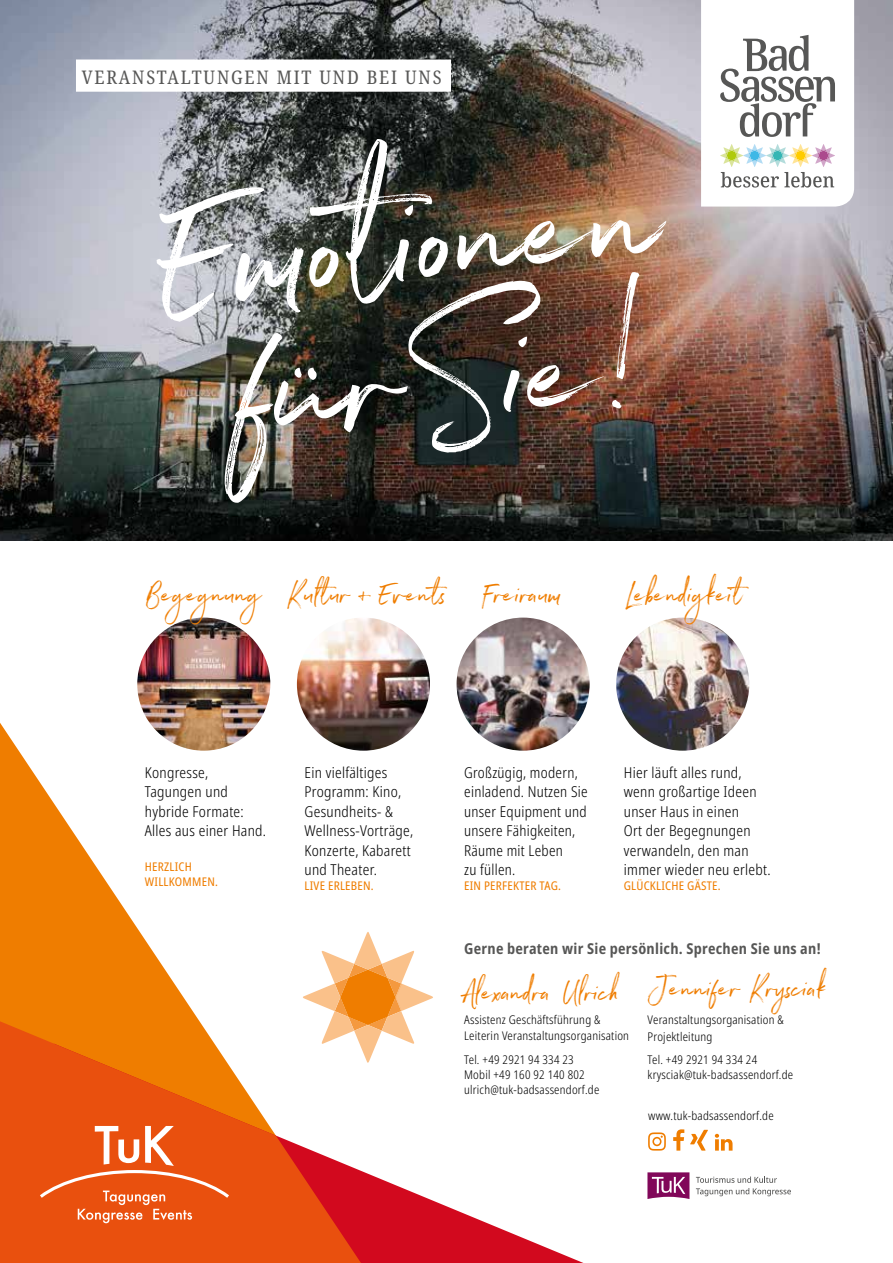
<style>
.page{position:relative;width:893px;height:1263px;background:#fff}
.page>*{position:absolute;margin:0;border:0;box-sizing:border-box;transform-origin:0 0}
.t1{font:190.2px "Northwell Alt";color:#fff}
.t2{font:33px "Northwell Alt";letter-spacing:.02em;color:#ef7d00}
.t3{font:condensed 18.75px "Noto Serif";letter-spacing:.1em;color:#575756}
.t4{font:300 condensed 15px/19.5px "Noto Sans";letter-spacing:.02em;color:#000}
.t5{font:700 condensed 15px "Noto Sans";letter-spacing:.02em;color:#575756}
.t6{font:300 condensed 12px/15px "Noto Sans";letter-spacing:.02em;color:#000}
.t7{font:condensed 12px/15px "Noto Sans";letter-spacing:.02em;color:#ef7d00}
.s1{font-size:171.3px}
</style>
<div class="page">
<svg style="left:0;top:723px;width:200px;height:298px;fill:#ef7d00"></svg>
<svg style="left:361px;top:1171px;width:222px;height:92px"></svg>
<svg style="left:0;top:1021px;width:361px;height:242px;fill:#e9500e"></svg>
<svg style="left:40px;top:1126px;width:189px;height:97px;background:#eb662d"></svg>
<img style="left:0;top:0;width:893px;height:541px">
<svg style="left:701px;top:0;width:153px;height:207px"></svg>
<div style="left:76px;top:60px;width:375px;height:32px;background:#fff"></div>
<img style="left:617px;top:619px;width:131px;height:131px">
<div style="left:613px;top:615px;width:139px;height:139px;border:3px solid #fff;border-radius:50%"></div>
<img style="left:295px;top:616px;width:136px;height:136px;border-radius:68px">
<div style="left:294px;top:615px;width:139px;height:139px;border:3px solid #fff;border-radius:50%"></div>
<img style="left:455px;top:616px;width:136px;height:136px;border-radius:68px">
<div style="left:454px;top:615px;width:139px;height:139px;border:3px solid #fff;border-radius:50%"></div>
<img style="left:136px;top:616px;width:136px;height:136px;border-radius:68px">
<div style="left:134px;top:615px;width:139px;height:139px;border:3px solid #fff;border-radius:50%"></div>
<svg style="left:302px;top:932px;width:131px;height:131px"></svg>
<svg style="left:648px;top:1132px;width:18px;height:18px"></svg>
<svg style="left:673px;top:1129px;width:11px;height:21px"></svg>
<svg style="left:690px;top:1130px;width:18px;height:20px"></svg>
<svg style="left:715px;top:1134px;width:17px;height:16px"></svg>
<svg style="left:647px;top:1172px;width:42px;height:27px"></svg>
<svg style="left:696px;top:1176px;width:95px;height:20px"></svg>
<p class="t3" style="left:82px;top:65px;width:361px">VERANSTALTUNGEN MIT UND BEI UNS</p>
<h1 class="t1" style="left:142px;top:124px;width:513px;rotate:-5deg">Emotionen</h1>
<h1 class="t1" style="left:248px;top:239px;width:397px">fürSie<span class="s1">!</span></h1>
<h2 class="t2" style="left:149px;top:571px;width:415px">Begegnung Kultur + Events Freiraum</h2>
<h2 class="t2" style="left:626px;top:571px;width:118px">Lebendigkeit</h2>
<p class="t4" style="left:145px;top:763px;width:123px">Kongresse,<br>Tagungen und hybride Formate:<br>Alles aus einer Hand.</p>
<p class="t7" style="left:145px;top:859px;width:75px">HERZLICH<br>WILLKOMMEN.</p>
<p class="t4" style="left:305px;top:763px;width:110px">Ein vielfältiges<br>Programm: Kino,<br>Gesundheits- &amp;<br>Wellness-Vorträge,<br>Konzerte, Kabarett und Theater.</p>
<p class="t7" style="left:305px;top:879px;width:71px">LIVE ERLEBEN.</p>
<p class="t4" style="left:464px;top:763px;width:125px">Großzügig, modern, einladend. Nutzen Sie unser Equipment und unsere Fähigkeiten,<br>Räume mit Leben<br>zu füllen.</p>
<p class="t7" style="left:464px;top:879px;width:98px">EIN PERFEKTER TAG.</p>
<p class="t4" style="left:624px;top:763px;width:148px">Hier läuft alles rund, wenn großartige Ideen unser Haus in einen<br>Ort der Begegnungen verwandeln, den man immer wieder neu erlebt.</p>
<p class="t7" style="left:624px;top:879px;width:98px">GLÜCKLICHE GÄSTE.</p>
<p class="t5" style="left:464px;top:938px;width:358px">Gerne beraten wir Sie persönlich. Sprechen Sie uns an!</p>
<h2 class="t2" style="left:464px;top:968px;width:159px">Alexandra Ulrich</h2>
<p class="t6" style="left:464px;top:1011px;width:166px;line-height:16.5px">Assistenz Geschäftsführung &amp;<br>Leiterin Veranstaltungsorganisation</p>
<p class="t6" style="left:464px;top:1052px;width:137px">Tel. +49 2921 94 334 23<br>Mobil +49 160 92 140 802 ulrich@tuk-badsassendorf.de</p>
<h2 class="t2" style="left:648px;top:964px;width:181px">Jennifer Krysciak</h2>
<p class="t6" style="left:648px;top:1012px;width:138px;line-height:16.5px">Veranstaltungsorganisation &amp;<br>Projektleitung</p>
<p class="t6" style="left:648px;top:1053px;width:147px">Tel. +49 2921 94 334 24 krysciak@tuk-badsassendorf.de</p>
<p class="t6" style="left:648px;top:1108px;width:127px">www.tuk-badsassendorf.de</p>
</div>
